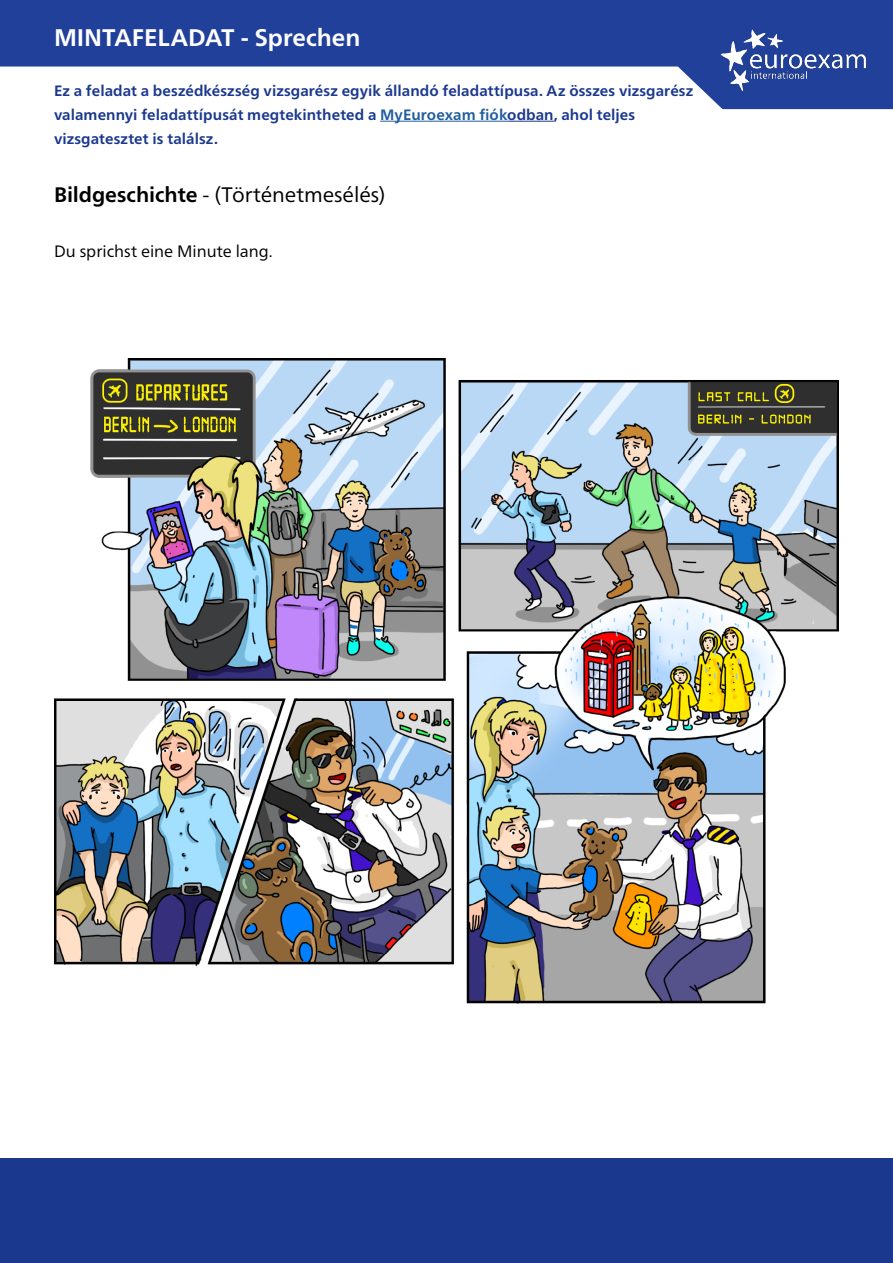
<style>
.page{position:relative;width:893px;height:1263px;background:#fff}
.page>*{position:absolute;margin:0;border:0;box-sizing:border-box;transform-origin:0 0}
.t1{font:700 24px "Frutiger Neue LT Pro";color:#fff}
.t2{font:21px "Frutiger Neue LT Pro";letter-spacing:-.005em;color:#000}
.t3{font:16.5px "Frutiger Neue LT Pro";letter-spacing:-.005em;color:#000}
.t4{font:700 15px/24px "Frutiger Neue LT Pro";letter-spacing:.005em;color:#1a388d}
.s1{color:#215e9e}
.s2{font-weight:700}
</style>
<div class="page">
<div style="left:0;top:0;width:893px;height:67px;background:#21409a"></div>
<img style="left:688px;top:5px;width:185px;height:94px">
<hr style="left:380px;top:121px;width:127px;height:1px;background:#215e9e">
<hr style="left:507px;top:121px;width:47px;height:1px;background:#1a388d">
<img style="left:54px;top:358px;width:785px;height:646px">
<div style="left:0;top:1158px;width:893px;height:105px;background:#1a388d"></div>
<h1 class="t1" style="left:54px;top:24px;width:308px">MINTAFELADAT - Sprechen</h1>
<p class="t4" style="left:54px;top:78px;width:641px">Ez a feladat a beszédkészség vizsgarész egyik állandó feladattípusa. Az összes vizsgarész valamennyi feladattípusát megtekintheted a <span class="s1">MyEuroexam fiók</span>odban, ahol teljes vizsgatesztet is találsz.</p>
<h2 class="t2" style="left:54px;top:182px;width:333px"><span class="s2">Bildgeschichte</span> - (Történetmesélés)</h2>
<p class="t3" style="left:54px;top:241px;width:220px">Du sprichst eine Minute lang.</p>
</div>
